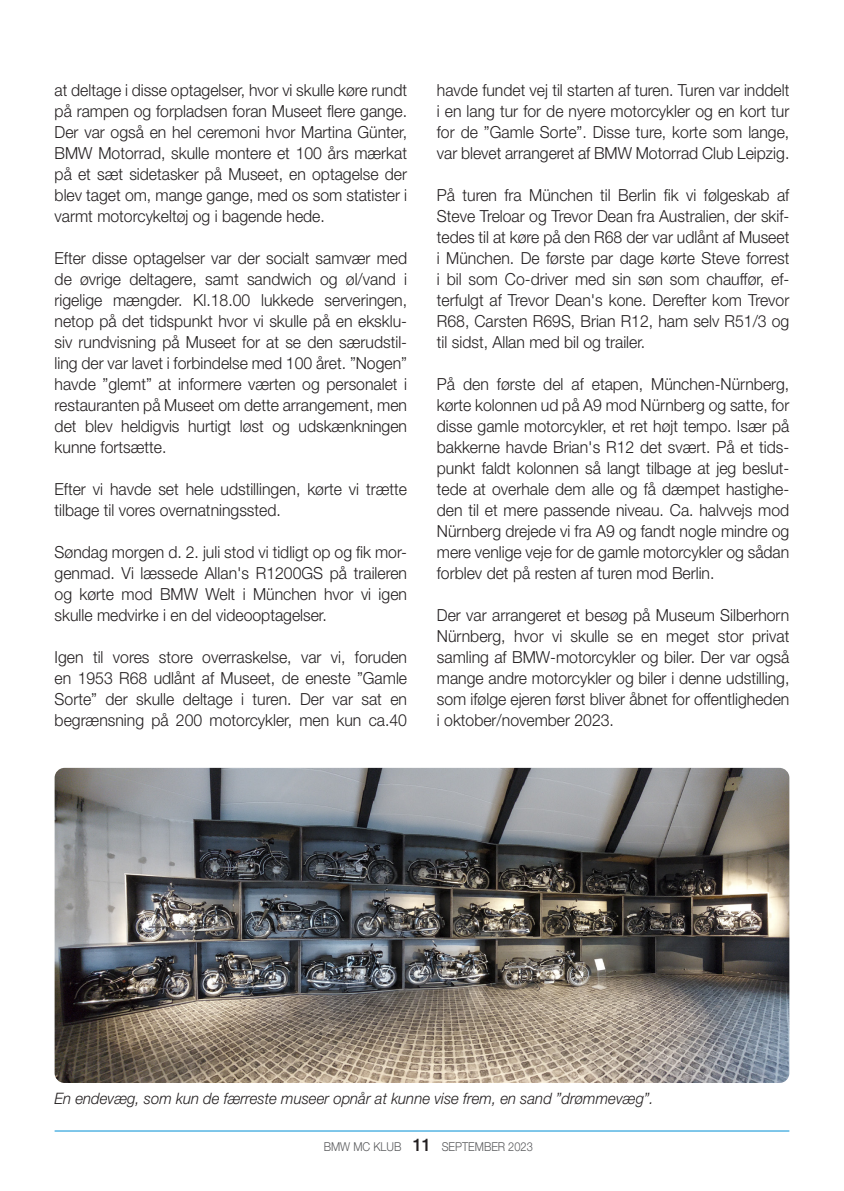
<style>
.page{position:relative;width:844px;height:1191px;background:#fff}
.page>*{position:absolute;margin:0;border:0;box-sizing:border-box;transform-origin:0 0}
.brødtekst_m_luft{font:300 16.62px/21px "Helvetica Neue LT Std";color:#231f20;text-align:justify;scale:.95 1}
.t1{font:italic 300 15.75px "Helvetica Neue LT Std";color:#231f20;scale:.95 1}
.t2{font:300 12.25px "Helvetica Neue LT Std";color:#57585a;scale:.9 1}
.s1{font-weight:500;font-size:17.5px;color:#231f20}
</style>
<div class="page">
<hr style="left:55px;top:1130px;width:734px;height:1px;background:#008fd5">
<img style="left:55px;top:768px;width:734px;height:315px">
<p class="brødtekst_m_luft" style="left:55px;top:79px;width:372px">at deltage i disse optagelser, hvor vi skulle køre rundt på rampen og forpladsen foran Museet flere gange.<br>Der var også en hel ceremoni hvor Martina Günter, BMW Motorrad, skulle montere et 100 års mærkat på et sæt sidetasker på Museet, en optagelse der blev taget om, mange gange, med os som statister i varmt motorcykeltøj og i bagende hede.</p>
<p class="brødtekst_m_luft" style="left:55px;top:247px;width:372px">Efter disse optagelser var der socialt samvær med de øvrige deltagere, samt sandwich og øl/vand i rigelige mængder. Kl.18.00 lukkede serveringen, netop på det tidspunkt hvor vi skulle på en eksklu&shy;siv rundvisning på Museet for at se den særudstil&shy;ling der var lavet i forbindelse med 100 året. ”Nogen” havde ”glemt” at informere værten og personalet i restauranten på Museet om dette arrangement, men det blev heldigvis hurtigt løst og udskænkningen kunne fortsætte.</p>
<p class="brødtekst_m_luft" style="left:55px;top:478px;width:372px">Efter vi havde set hele udstillingen, kørte vi trætte tilbage til vores overnatningssted.</p>
<p class="brødtekst_m_luft" style="left:55px;top:541px;width:372px">Søndag morgen d. 2. juli stod vi tidligt op og fik mor&shy;genmad. Vi læssede Allan's R1200GS på traileren og kørte mod BMW Welt i München hvor vi igen skulle medvirke i en del videooptagelser.</p>
<p class="brødtekst_m_luft" style="left:55px;top:646px;width:372px">Igen til vores store overraskelse, var vi, foruden en 1953 R68 udlånt af Museet, de eneste ”Gamle Sorte” der skulle deltage i turen. Der var sat en begrænsning på 200 motorcykler, men kun ca.40</p>
<p class="brødtekst_m_luft" style="left:437px;top:79px;width:372px">havde fundet vej til starten af turen. Turen var inddelt i en lang tur for de nyere motorcykler og en kort tur for de ”Gamle Sorte”. Disse ture, korte som lange, var blevet arrangeret af BMW Motorrad Club Leipzig.</p>
<p class="brødtekst_m_luft" style="left:437px;top:184px;width:372px">På turen fra München til Berlin fik vi følgeskab af Steve Treloar og Trevor Dean fra Australien, der skif&shy;tedes til at køre på den R68 der var udlånt af Museet i München. De første par dage kørte Steve forrest i bil som Co-driver med sin søn som chauffør, ef&shy;terfulgt af Trevor Dean's kone. Derefter kom Trevor R68, Carsten R69S, Brian R12, ham selv R51/3 og til sidst, Allan med bil og trailer.</p>
<p class="brødtekst_m_luft" style="left:437px;top:373px;width:372px">På den første del af etapen, München-Nürnberg, kørte kolonnen ud på A9 mod Nürnberg og satte, for disse gamle motorcykler, et ret højt tempo. Især på bakkerne havde Brian's R12 det svært. På et tids&shy;punkt faldt kolonnen så langt tilbage at jeg beslut&shy;tede at overhale dem alle og få dæmpet hastighe&shy;den til et mere passende niveau. Ca. halvvejs mod Nürnberg drejede vi fra A9 og fandt nogle mindre og mere venlige veje for de gamle motorcykler og sådan forblev det på resten af turen mod Berlin.</p>
<p class="brødtekst_m_luft" style="left:437px;top:604px;width:372px">Der var arrangeret et besøg på Museum Silberhorn Nürnberg, hvor vi skulle se en meget stor privat samling af BMW-motorcykler og biler. Der var også mange andre motorcykler og biler i denne udstilling, som ifølge ejeren først bliver åbnet for offentligheden i oktober/november 2023.</p>
<p class="t1" style="left:55px;top:1089px;width:632px">En endevæg, som kun de færreste museer opnår at kunne vise frem, en sand ”drømmevæg”.</p>
<p class="t2" style="left:323px;top:1139px;width:234px">BMW MC KLUB <span class="s1">11</span> SEPTEMBER 2023</p>
</div>
